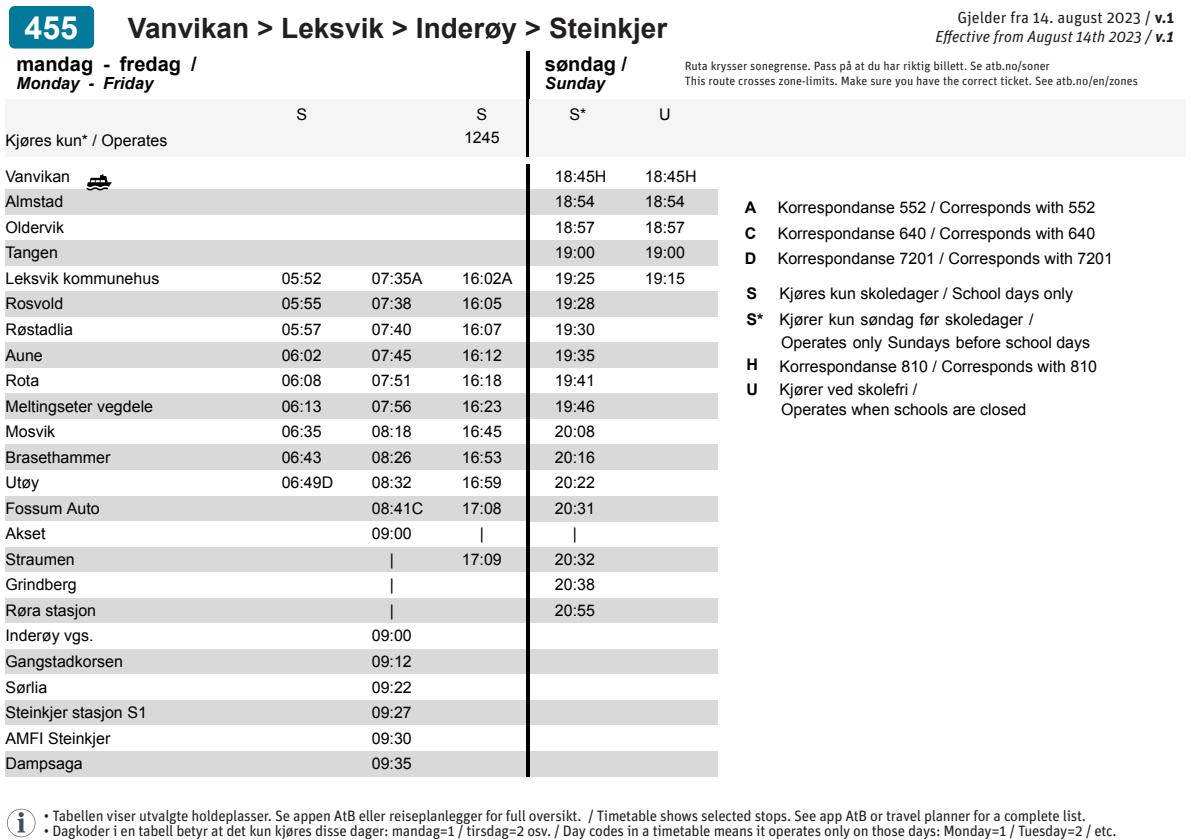
<style>
.page{position:relative;width:1191px;height:840px;background:#fff}
.page>*{position:absolute;margin:0;border:0;box-sizing:border-box;transform-origin:0 0}
.t1{font:700 32px "Arial";color:#fff}
.t2{font:700 28px "Arial";color:#231f20}
.t3{font:700 20px "Arial";color:#000}
.t4{font:italic 700 16.6px "Arial";color:#000}
.t5{font:16px/25.6px "Arial";color:#000}
.t6{font:italic 16px/19.2px "Unit Pro";color:#231f20;text-align:right}
.t7{font:700 16px/25.6px "Arial";color:#000}
.t8{font:15px "Unit Pro";letter-spacing:-.02em;color:#231f20}
.t9{font:12px/14.4px "Unit Pro";color:#231f20}
.s1{font-style:normal}
.s2{font-weight:700;font-style:normal}
.s3{font-weight:700}
</style>
<div class="page">
<div style="left:9px;top:6px;width:85px;height:42px;background:#00799b;border-radius:6px"></div>
<div style="left:6px;top:99px;width:255px;height:57px;background:#f5f5f5"></div>
<div style="left:261px;top:99px;width:90px;height:57px;background:#f5f5f5"></div>
<div style="left:351px;top:99px;width:90px;height:57px;background:#f5f5f5"></div>
<div style="left:441px;top:99px;width:90px;height:57px;background:#f5f5f5"></div>
<hr style="left:527px;top:51px;width:3px;height:105px;background:#000">
<div style="left:530px;top:99px;width:90px;height:57px;background:#f5f5f5"></div>
<div style="left:620px;top:99px;width:90px;height:57px;background:#f5f5f5"></div>
<div style="left:710px;top:99px;width:90px;height:57px;background:#f5f5f5"></div>
<div style="left:800px;top:99px;width:90px;height:57px;background:#f5f5f5"></div>
<div style="left:890px;top:99px;width:90px;height:57px;background:#f5f5f5"></div>
<div style="left:980px;top:99px;width:90px;height:57px;background:#f5f5f5"></div>
<div style="left:1071px;top:99px;width:114px;height:57px;background:#f5f5f5"></div>
<div style="left:6px;top:189px;width:525px;height:26px;background:#d9d9d9"></div>
<div style="left:6px;top:240px;width:525px;height:26px;background:#d9d9d9"></div>
<div style="left:6px;top:291px;width:525px;height:26px;background:#d9d9d9"></div>
<div style="left:6px;top:342px;width:525px;height:26px;background:#d9d9d9"></div>
<div style="left:6px;top:393px;width:525px;height:26px;background:#d9d9d9"></div>
<div style="left:6px;top:444px;width:525px;height:26px;background:#d9d9d9"></div>
<div style="left:6px;top:495px;width:525px;height:26px;background:#d9d9d9"></div>
<div style="left:6px;top:546px;width:525px;height:26px;background:#d9d9d9"></div>
<div style="left:6px;top:597px;width:525px;height:26px;background:#d9d9d9"></div>
<div style="left:6px;top:648px;width:525px;height:26px;background:#d9d9d9"></div>
<div style="left:6px;top:699px;width:525px;height:26px;background:#d9d9d9"></div>
<div style="left:6px;top:750px;width:525px;height:26px;background:#d9d9d9"></div>
<hr style="left:527px;top:164px;width:3px;height:612px;background:#000">
<div style="left:530px;top:189px;width:187px;height:26px;background:#d9d9d9"></div>
<div style="left:530px;top:240px;width:187px;height:26px;background:#d9d9d9"></div>
<div style="left:530px;top:291px;width:187px;height:26px;background:#d9d9d9"></div>
<div style="left:530px;top:342px;width:187px;height:26px;background:#d9d9d9"></div>
<div style="left:530px;top:393px;width:187px;height:26px;background:#d9d9d9"></div>
<div style="left:530px;top:444px;width:187px;height:26px;background:#d9d9d9"></div>
<div style="left:530px;top:495px;width:187px;height:26px;background:#d9d9d9"></div>
<div style="left:530px;top:546px;width:187px;height:26px;background:#d9d9d9"></div>
<div style="left:530px;top:597px;width:187px;height:26px;background:#d9d9d9"></div>
<div style="left:530px;top:648px;width:187px;height:26px;background:#d9d9d9"></div>
<div style="left:530px;top:699px;width:187px;height:26px;background:#d9d9d9"></div>
<div style="left:530px;top:750px;width:187px;height:26px;background:#d9d9d9"></div>
<svg style="left:86px;top:174px;width:26px;height:16px"></svg>
<svg style="left:7px;top:808px;width:28px;height:28px"></svg>
<p class="t1" style="left:25px;top:7px;width:55px">455</p>
<p class="t2" style="left:128px;top:9px;width:541px">Vanvikan &gt; Leksvik &gt; Inderøy &gt; Steinkjer</p>
<p class="t3" style="left:17px;top:50px;width:182px">mandag - fredag /</p>
<p class="t4" style="left:17px;top:72px;width:138px">Monday - Friday</p>
<p class="t5" style="left:6px;top:127px;width:163px">Kjøres kun* / Operates</p>
<p class="t5" style="left:296px;top:102px;width:12px">S</p>
<p class="t5" style="left:464px;top:103px;width:37px;line-height:22.6px;text-align:center">S<br>1245</p>
<p class="t3" style="left:545px;top:50px;width:84px">søndag /</p>
<p class="t4" style="left:545px;top:72px;width:62px">Sunday</p>
<p class="t5" style="left:569px;top:102px;width:18px">S*</p>
<p class="t5" style="left:659px;top:102px;width:13px">U</p>
<p class="t6" style="left:935px;top:7px;width:240px"><span class="s1">Gjelder fra 14. august 2023 /</span> <span class="s2">v.1<br></span>Effective from August 14th 2023 / <span class="s3">v.1</span></p>
<p class="t9" style="left:684px;top:58px;width:455px">Ruta krysser sonegrense. Pass på at du har riktig billett. Se atb.no/soner<br>This route crosses zone-limits. Make sure you have the correct ticket. See atb.no/en/zones</p>
<p class="t5" style="left:6px;top:163px;width:155px">Vanvikan<br>Almstad<br>Oldervik<br>Tangen<br>Leksvik kommunehus</p>
<p class="t5" style="left:282px;top:265px;width:42px">05:52</p>
<p class="t5" style="left:372px;top:265px;width:52px">07:35A</p>
<p class="t5" style="left:462px;top:265px;width:52px">16:02A</p>
<p class="t5" style="left:6px;top:291px;width:59px">Rosvold</p>
<p class="t5" style="left:282px;top:291px;width:42px">05:55</p>
<p class="t5" style="left:372px;top:291px;width:42px">07:38</p>
<p class="t5" style="left:462px;top:291px;width:42px">16:05</p>
<p class="t5" style="left:6px;top:316px;width:69px">Røstadlia</p>
<p class="t5" style="left:282px;top:316px;width:42px">05:57</p>
<p class="t5" style="left:372px;top:316px;width:42px">07:40</p>
<p class="t5" style="left:462px;top:316px;width:42px">16:07</p>
<p class="t5" style="left:6px;top:342px;width:39px">Aune</p>
<p class="t5" style="left:282px;top:342px;width:42px">06:02</p>
<p class="t5" style="left:372px;top:342px;width:42px">07:45</p>
<p class="t5" style="left:462px;top:342px;width:42px">16:12</p>
<p class="t5" style="left:6px;top:367px;width:35px">Rota</p>
<p class="t5" style="left:282px;top:367px;width:42px">06:08</p>
<p class="t5" style="left:372px;top:367px;width:42px">07:51</p>
<p class="t5" style="left:462px;top:367px;width:42px">16:18</p>
<p class="t5" style="left:6px;top:393px;width:149px">Meltingseter vegdele</p>
<p class="t5" style="left:282px;top:393px;width:42px">06:13</p>
<p class="t5" style="left:372px;top:393px;width:42px">07:56</p>
<p class="t5" style="left:462px;top:393px;width:42px">16:23</p>
<p class="t5" style="left:6px;top:418px;width:51px">Mosvik</p>
<p class="t5" style="left:282px;top:418px;width:42px">06:35</p>
<p class="t5" style="left:372px;top:418px;width:42px">08:18</p>
<p class="t5" style="left:462px;top:418px;width:42px">16:45</p>
<p class="t5" style="left:6px;top:444px;width:106px">Brasethammer</p>
<p class="t5" style="left:282px;top:444px;width:42px">06:43</p>
<p class="t5" style="left:372px;top:444px;width:42px">08:26</p>
<p class="t5" style="left:462px;top:444px;width:42px">16:53</p>
<p class="t5" style="left:6px;top:469px;width:35px">Utøy</p>
<p class="t5" style="left:282px;top:469px;width:53px">06:49D</p>
<p class="t5" style="left:372px;top:469px;width:42px">08:32</p>
<p class="t5" style="left:462px;top:469px;width:42px">16:59</p>
<p class="t5" style="left:6px;top:495px;width:96px">Fossum Auto</p>
<p class="t5" style="left:372px;top:495px;width:53px">08:41C</p>
<p class="t5" style="left:462px;top:495px;width:42px">17:08</p>
<p class="t5" style="left:6px;top:520px;width:42px">Akset</p>
<p class="t5" style="left:372px;top:520px;width:42px">09:00</p>
<p class="t5" style="left:480px;top:520px;width:6px">|</p>
<p class="t5" style="left:6px;top:546px;width:71px">Straumen</p>
<p class="t5" style="left:390px;top:546px;width:6px">|</p>
<p class="t5" style="left:462px;top:546px;width:42px">17:09</p>
<p class="t5" style="left:6px;top:571px;width:73px">Grindberg</p>
<p class="t5" style="left:390px;top:571px;width:6px">|</p>
<p class="t5" style="left:6px;top:597px;width:92px">Røra stasjon</p>
<p class="t5" style="left:390px;top:597px;width:6px">|</p>
<p class="t5" style="left:6px;top:622px;width:90px">Inderøy vgs.</p>
<p class="t5" style="left:372px;top:622px;width:42px">09:00</p>
<p class="t5" style="left:6px;top:648px;width:119px">Gangstadkorsen</p>
<p class="t5" style="left:372px;top:648px;width:42px">09:12</p>
<p class="t5" style="left:6px;top:674px;width:43px">Sørlia</p>
<p class="t5" style="left:372px;top:674px;width:42px">09:22</p>
<p class="t5" style="left:6px;top:699px;width:143px">Steinkjer stasjon S1</p>
<p class="t5" style="left:372px;top:699px;width:42px">09:27</p>
<p class="t5" style="left:6px;top:725px;width:106px">AMFI Steinkjer</p>
<p class="t5" style="left:372px;top:725px;width:42px">09:30</p>
<p class="t5" style="left:6px;top:750px;width:79px">Dampsaga</p>
<p class="t5" style="left:372px;top:750px;width:42px">09:35</p>
<p class="t5" style="left:555px;top:163px;width:53px">18:45H</p>
<p class="t5" style="left:645px;top:163px;width:53px">18:45H</p>
<p class="t5" style="left:555px;top:189px;width:42px">18:54</p>
<p class="t5" style="left:645px;top:189px;width:42px">18:54</p>
<p class="t5" style="left:555px;top:214px;width:42px">18:57</p>
<p class="t5" style="left:645px;top:214px;width:42px">18:57</p>
<p class="t5" style="left:555px;top:240px;width:42px">19:00</p>
<p class="t5" style="left:645px;top:240px;width:42px">19:00</p>
<p class="t5" style="left:555px;top:265px;width:42px">19:25</p>
<p class="t5" style="left:645px;top:265px;width:42px">19:15</p>
<p class="t5" style="left:555px;top:291px;width:42px;text-align:center">19:28<br>19:30<br>19:35<br>19:41<br>19:46<br>20:08<br>20:16<br>20:22<br>20:31 |<br>20:32<br>20:38<br>20:55</p>
<p class="t7" style="left:744px;top:195px;width:13px">A</p>
<p class="t5" style="left:777px;top:195px;width:319px">Korrespondanse 552 / Corresponds with 552</p>
<p class="t7" style="left:744px;top:221px;width:13px">C</p>
<p class="t5" style="left:777px;top:220px;width:319px">Korrespondanse 640 / Corresponds with 640</p>
<p class="t7" style="left:744px;top:246px;width:13px">D</p>
<p class="t5" style="left:777px;top:246px;width:337px">Korrespondanse 7201 / Corresponds with 7201</p>
<p class="t7" style="left:746px;top:281px;width:12px">S</p>
<p class="t5" style="left:779px;top:281px;width:295px">Kjøres kun skoledager / School days only<br>Kjører kun søndag før skoledager /</p>
<p class="t5" style="left:779px;top:331px;width:319px;line-height:23.6px">Operates only Sundays before school days<br>Korrespondanse 810 / Corresponds with 810<br>Kjører ved skolefri /</p>
<p class="t5" style="left:781px;top:396px;width:247px">Operates when schools are closed</p>
<p class="t7" style="left:746px;top:307px;width:18px">S*</p>
<p class="t7" style="left:746px;top:352px;width:13px">H<br>U</p>
<p class="t8" style="left:44px;top:804px;width:1043px">• Tabellen viser utvalgte holdeplasser. Se appen AtB eller reiseplanlegger for full oversikt. / Timetable shows selected stops. See app AtB or travel planner for a complete list.</p>
<p class="t8" style="left:44px;top:819px;width:1074px">• Dagkoder i en tabell betyr at det kun kjøres disse dager: mandag=1 / tirsdag=2 osv. / Day codes in a timetable means it operates only on those days: Monday=1 / Tuesday=2 / etc.</p>
</div>
